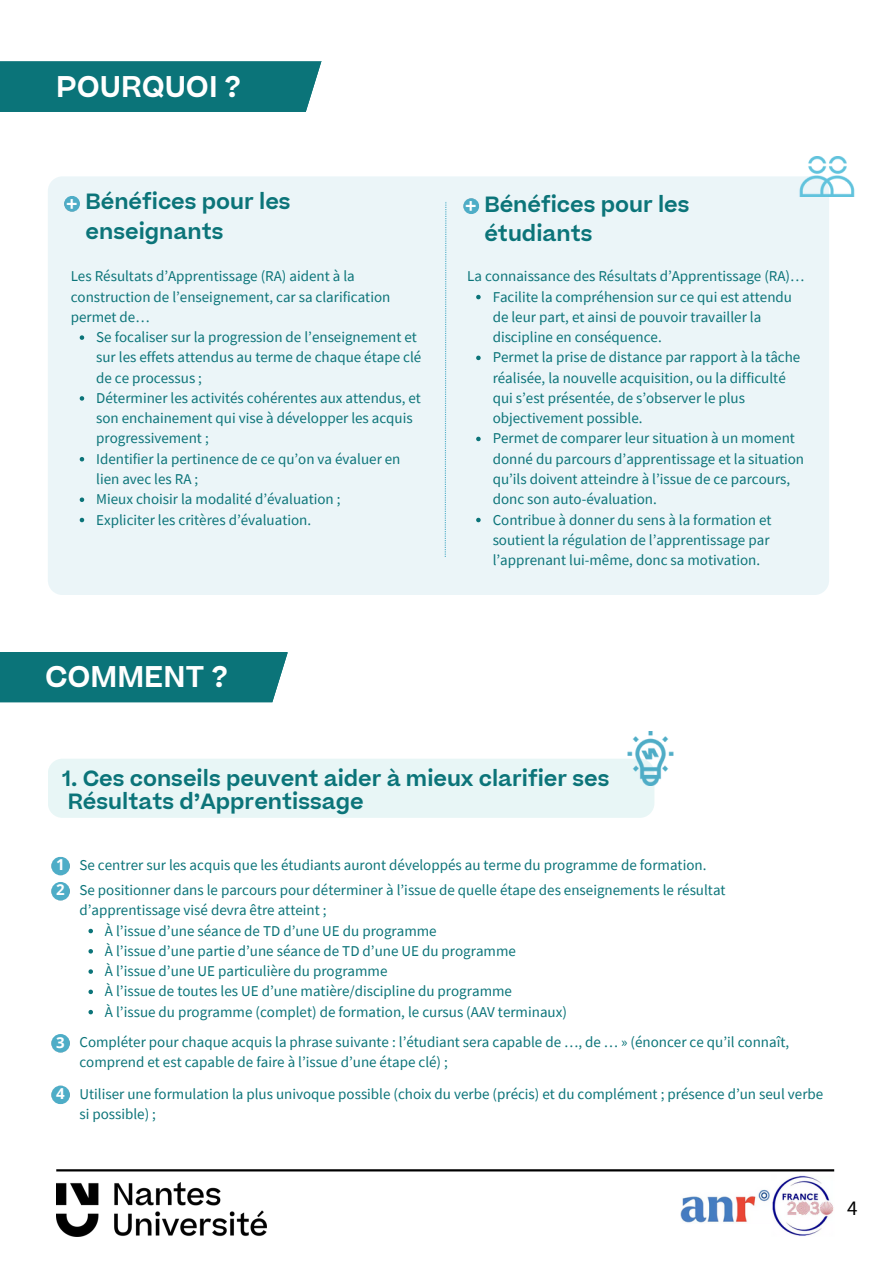
<style>
.page{position:relative;width:894px;height:1264px;background:#fff}
.page>*{position:absolute;margin:0;border:0;box-sizing:border-box;transform-origin:0 0}
.t1{font:600 28.5px "Beatrice";color:#fff}
.t2{font:600 21px/23.7px "Beatrice";color:#0b7479}
.t3{font:21px "Source Sans Pro";color:#000}
.t4{font:15px/20.2px "Source Sans Pro";color:#0b7479}
.t5{font:700 15px "Open Sans";color:#fff}
.s1{font-family:"Open Sans";font-weight:700;font-size:19.95px;color:#fff}
.s2{font-family:"Open Sans";font-weight:700;color:#fff}
</style>
<div class="page">
<img style="left:56px;top:1182px;width:211px;height:54px">
<hr style="left:56px;top:1169px;width:778px;height:2px;background:#000">
<div style="left:0;top:61px;width:322px;height:51px;background:#0b7479"></div>
<div style="left:48px;top:176px;width:780px;height:419px;background:#ebf5f8"></div>
<img style="left:463px;top:198px;width:16px;height:16px;border-radius:50%">
<svg style="left:444px;top:201px;width:2px;height:356px"></svg>
<img style="left:64px;top:196px;width:16px;height:16px;border-radius:50%">
<svg style="left:80px;top:335px;width:4px;height:5px"></svg>
<svg style="left:80px;top:396px;width:4px;height:4px"></svg>
<svg style="left:80px;top:457px;width:4px;height:4px"></svg>
<svg style="left:80px;top:497px;width:4px;height:5px"></svg>
<svg style="left:80px;top:518px;width:4px;height:4px"></svg>
<svg style="left:476px;top:295px;width:4px;height:4px"></svg>
<svg style="left:476px;top:355px;width:4px;height:5px"></svg>
<svg style="left:476px;top:436px;width:4px;height:5px"></svg>
<svg style="left:476px;top:518px;width:4px;height:4px"></svg>
<img style="left:796px;top:156px;width:59px;height:41px">
<div style="left:0;top:652px;width:288px;height:51px;background:#0b7479"></div>
<div style="left:48px;top:759px;width:606px;height:59px;background:#e8f6f6"></div>
<img style="left:51px;top:856px;width:19px;height:19px;border-radius:50%">
<img style="left:51px;top:881px;width:19px;height:19px;border-radius:50%">
<svg style="left:88px;top:928px;width:5px;height:5px"></svg>
<svg style="left:88px;top:949px;width:5px;height:4px"></svg>
<svg style="left:88px;top:969px;width:5px;height:4px"></svg>
<svg style="left:88px;top:989px;width:5px;height:5px"></svg>
<svg style="left:88px;top:1009px;width:5px;height:5px"></svg>
<img style="left:51px;top:1033px;width:19px;height:19px;border-radius:50%">
<img style="left:51px;top:1085px;width:19px;height:19px;border-radius:50%">
<img style="left:623px;top:731px;width:51px;height:54px">
<img style="left:680px;top:1189px;width:90px;height:34px">
<img style="left:772px;top:1175px;width:62px;height:61px">
<h1 class="t1" style="left:56px;top:76px;width:186px">POURQUOI ?</h1>
<h2 class="t2" style="left:66px;top:193px;width:226px"><span class="s1">+</span> Bénéfices pour les</h2>
<h2 class="t2" style="left:465px;top:195px;width:226px"><span class="s1">+</span> Bénéfices pour les</h2>
<h2 class="t2" style="left:86px;top:222px;width:139px">enseignants</h2>
<h2 class="t2" style="left:484px;top:224px;width:110px">étudiants</h2>
<p class="t4" style="left:492px;top:266px;width:313px;text-indent:-25px">La connaissance des Résultats d’Apprentissage (RA)… Facilite la compréhension sur ce qui est attendu de leur part, et ainsi de pouvoir travailler la discipline en conséquence.<br>Permet la prise de distance par rapport à la tâche réalisée, la nouvelle acquisition, ou la difficulté qui s’est présentée, de s’observer le plus objectivement possible.<br>Permet de comparer leur situation à un moment donné du parcours d’apprentissage et la situation qu’ils doivent atteindre à l’issue de ce parcours, donc son auto-évaluation.<br>Contribue à donner du sens à la formation et soutient la régulation de l’apprentissage par l’apprenant lui-même, donc sa motivation.</p>
<p class="t4" style="left:71px;top:266px;width:321px">Les Résultats d’Apprentissage (RA) aident à la construction de l’enseignement, car sa clarification permet de…</p>
<p class="t4" style="left:96px;top:326px;width:326px">Se focaliser sur la progression de l’enseignement et sur les effets attendus au terme de chaque étape clé de ce processus ;<br>Déterminer les activités cohérentes aux attendus, et son enchainement qui vise à développer les acquis progressivement ;<br>Identifier la pertinence de ce qu’on va évaluer en lien avec les RA ;<br>Mieux choisir la modalité d’évaluation ;<br>Expliciter les critères d’évaluation.</p>
<h1 class="t1" style="left:45px;top:666px;width:184px">COMMENT ?</h1>
<h2 class="t2" style="left:62px;top:769px;width:548px">1. Ces conseils peuvent aider à mieux clarifier ses<br>Résultats d’Apprentissage</h2>
<p class="t4" style="left:56px;top:851px;width:670px;line-height:25.2px;text-align:center">Se centrer sur les acquis que les étudiants auront développés au terme du programme de formation.<br><span class="s2">2</span> Se positionner dans le parcours pour déterminer à l’issue de quelle étape des enseignements le résultat</p>
<p class="t4" style="left:105px;top:899px;width:463px;text-indent:-25px">d’apprentissage visé devra être atteint ;<br>À l’issue d’une séance de TD d’une UE du programme<br>À l’issue d’une partie d’une séance de TD d’une UE du programme<br>À l’issue d’une UE particulière du programme<br>À l’issue de toutes les UE d’une matière/discipline du programme<br>À l’issue du programme (complet) de formation, le cursus (AAV terminaux)</p>
<p class="t4" style="left:79px;top:1031px;width:711px;text-indent:-23px"><span class="s2">3</span> Compléter pour chaque acquis la phrase suivante : l’étudiant sera capable de …, de … » (énoncer ce qu’il connaît, comprend et est capable de faire à l’issue d’une étape clé) ;</p>
<p class="t4" style="left:79px;top:1083px;width:745px;text-indent:-23px"><span class="s2">4</span> Utiliser une formulation la plus univoque possible (choix du verbe (précis) et du complément ; présence d’un seul verbe si possible) ;</p>
<p class="t5" style="left:56px;top:854px;width:10px">1</p>
<h2 class="t3" style="left:846px;top:1194px;width:12px">4</h2>
</div>
